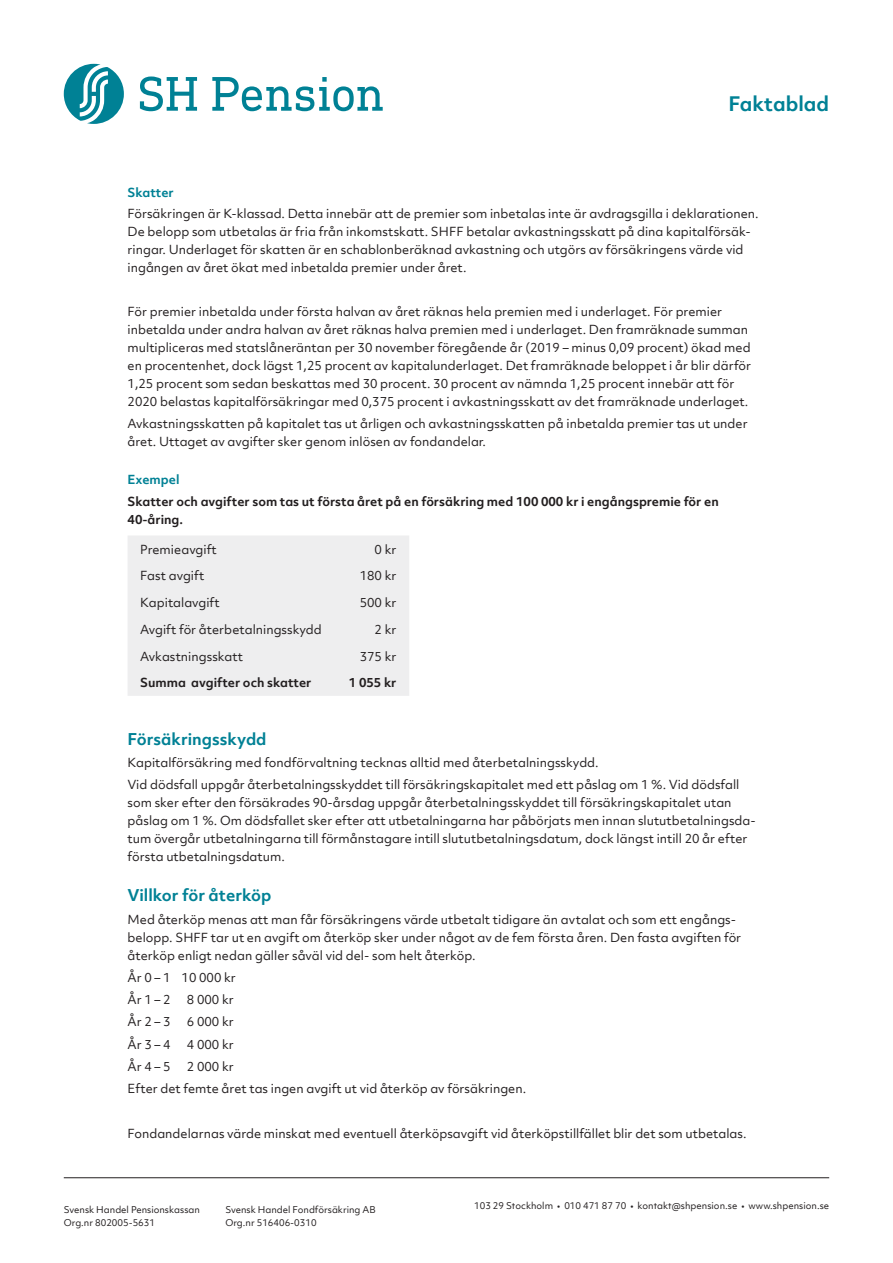
<style>
.page{position:relative;width:893px;height:1263px;background:#fff}
.page>*{position:absolute;margin:0;border:0;box-sizing:border-box;transform-origin:0 0}
.t1{font:700 19.2px "Objektiv Mk 2";color:#008195}
.Brödtext_8_12_pkt_vä{font:700 15.6px "Objektiv Mk 2";color:#008195}
.Brödtext_8_12_pkt_vä-2{font:12px/18px "Objektiv Mk 2";color:#231f20}
.Brödtext_8_12_pkt_vä-3{font:700 12px/18px "Objektiv Mk 2";color:#231f20}
.Brödtext_8_12_pkt_vä-4{font:700 12px "Objektiv Mk 2";color:#008195}
.t2{font:9px/13.5px "Objektiv Mk 1";color:#231f20}
.s1{font-weight:700;color:#008195}
</style>
<div class="page">
<svg style="left:140px;top:76px;width:57px;height:35px"></svg>
<svg style="left:212px;top:77px;width:171px;height:34px"></svg>
<svg style="left:64px;top:64px;width:60px;height:60px"></svg>
<hr style="left:64px;top:1177px;width:765px;height:1px;background:#231f20">
<div style="left:128px;top:536px;width:281px;height:160px;background:#eeeeef"></div>
<h1 class="t1" style="left:729px;top:90px;width:102px">Faktablad</h1>
<p class="Brödtext_8_12_pkt_vä-2" style="left:128px;top:182px;width:633px;line-height:21px"><span class="s1">Skatter<br></span>Försäkringen är K-klassad. Detta innebär att de premier som inbetalas inte är avdragsgilla i deklarationen.</p>
<p class="Brödtext_8_12_pkt_vä-2" style="left:128px;top:222px;width:625px">De belopp som utbetalas är fria från inkomstskatt. SHFF betalar avkastningsskatt på dina kapitalförsäk&shy;ringar. Underlaget för skatten är en schablonberäknad avkastning och utgörs av försäkringens värde vid ingången av året ökat med inbetalda premier under året.</p>
<p class="Brödtext_8_12_pkt_vä-2" style="left:128px;top:303px;width:625px">För premier inbetalda under första halvan av året räknas hela premien med i underlaget. För premier inbetalda under andra halvan av året räknas halva premien med i underlaget. Den framräknade summan multipliceras med statslåneräntan per 30 november föregående år (2019 – minus 0,09 procent) ökad med en procentenhet, dock lägst 1,25 procent av kapitalunderlaget. Det framräknade beloppet i år blir därför 1,25 procent som sedan beskattas med 30 procent. 30 procent av nämnda 1,25 procent innebär att för 2020 belastas kapitalförsäkringar med 0,375 procent i avkastningsskatt av det framräknade underlaget.</p>
<p class="Brödtext_8_12_pkt_vä-2" style="left:128px;top:415px;width:622px">Avkastningsskatten på kapitalet tas ut årligen och avkastningsskatten på inbetalda premier tas ut under året. Uttaget av avgifter sker genom inlösen av fondandelar.</p>
<p class="Brödtext_8_12_pkt_vä-4" style="left:128px;top:471px;width:53px">Exempel</p>
<p class="Brödtext_8_12_pkt_vä-3" style="left:128px;top:492px;width:593px">Skatter och avgifter som tas ut första året på en försäkring med 100 000 kr i engångspremie för en<br>40-åring.</p>
<p class="Brödtext_8_12_pkt_vä-2" style="left:140px;top:540px;width:78px">Premieavgift</p>
<p class="Brödtext_8_12_pkt_vä-2" style="left:375px;top:540px;width:23px">0 kr</p>
<p class="Brödtext_8_12_pkt_vä-2" style="left:140px;top:567px;width:65px">Fast avgift</p>
<p class="Brödtext_8_12_pkt_vä-2" style="left:360px;top:567px;width:38px">180 kr</p>
<p class="Brödtext_8_12_pkt_vä-2" style="left:140px;top:593px;width:81px">Kapitalavgift</p>
<p class="Brödtext_8_12_pkt_vä-2" style="left:360px;top:593px;width:38px">500 kr</p>
<p class="Brödtext_8_12_pkt_vä-2" style="left:140px;top:620px;width:183px">Avgift för återbetalningsskydd</p>
<p class="Brödtext_8_12_pkt_vä-2" style="left:375px;top:620px;width:23px">2 kr</p>
<p class="Brödtext_8_12_pkt_vä-2" style="left:140px;top:647px;width:104px">Avkastningsskatt</p>
<p class="Brödtext_8_12_pkt_vä-2" style="left:360px;top:647px;width:38px">375 kr</p>
<p class="Brödtext_8_12_pkt_vä-3" style="left:140px;top:674px;width:173px">Summa avgifter och skatter</p>
<p class="Brödtext_8_12_pkt_vä-3" style="left:349px;top:674px;width:49px">1 055 kr</p>
<p class="Brödtext_8_12_pkt_vä" style="left:128px;top:728px;width:140px">Försäkringsskydd</p>
<p class="Brödtext_8_12_pkt_vä-2" style="left:128px;top:753px;width:473px">Kapitalförsäkring med fondförvaltning tecknas alltid med återbetalningsskydd.</p>
<p class="Brödtext_8_12_pkt_vä-2" style="left:128px;top:775px;width:630px">Vid dödsfall uppgår återbetalningsskyddet till försäkringskapitalet med ett påslag om 1 %. Vid dödsfall som sker efter den försäkrades 90-årsdag uppgår återbetalningsskyddet till försäkringskapitalet utan påslag om 1 %. Om dödsfallet sker efter att utbetalningarna har påbörjats men innan slututbetalningsda&shy;tum övergår utbetalningarna till förmånstagare intill slututbetalningsdatum, dock längst intill 20 år efter första utbetalningsdatum.</p>
<p class="Brödtext_8_12_pkt_vä" style="left:128px;top:884px;width:145px">Villkor för återköp</p>
<p class="Brödtext_8_12_pkt_vä-2" style="left:128px;top:910px;width:615px">Med återköp menas att man får försäkringens värde utbetalt tidigare än avtalat och som ett engångs&shy;belopp. SHFF tar ut en avgift om återköp sker under något av de fem första åren. Den fasta avgiften för återköp enligt nedan gäller såväl vid del- som helt återköp.</p>
<p class="Brödtext_8_12_pkt_vä-2" style="left:128px;top:968px;width:110px">År 0 – 1 10 000 kr</p>
<p class="Brödtext_8_12_pkt_vä-2" style="left:128px;top:990px;width:45px">År 1 – 2</p>
<p class="Brödtext_8_12_pkt_vä-2" style="left:187px;top:990px;width:48px">8 000 kr</p>
<p class="Brödtext_8_12_pkt_vä-2" style="left:128px;top:1013px;width:45px">År 2 – 3</p>
<p class="Brödtext_8_12_pkt_vä-2" style="left:187px;top:1013px;width:48px">6 000 kr</p>
<p class="Brödtext_8_12_pkt_vä-2" style="left:128px;top:1035px;width:45px">År 3 – 4</p>
<p class="Brödtext_8_12_pkt_vä-2" style="left:187px;top:1035px;width:48px">4 000 kr</p>
<p class="Brödtext_8_12_pkt_vä-2" style="left:128px;top:1057px;width:45px">År 4 – 5</p>
<p class="Brödtext_8_12_pkt_vä-2" style="left:187px;top:1057px;width:48px">2 000 kr</p>
<p class="Brödtext_8_12_pkt_vä-2" style="left:128px;top:1079px;width:400px">Efter det femte året tas ingen avgift ut vid återköp av försäkringen.</p>
<p class="Brödtext_8_12_pkt_vä-2" style="left:128px;top:1124px;width:620px">Fondandelarnas värde minskat med eventuell återköpsavgift vid återköpstillfället blir det som utbetalas.</p>
<p class="t2" style="left:64px;top:1203px;width:138px">Svensk Handel Pensionskassan<br>Org.nr 802005-5631</p>
<p class="t2" style="left:225px;top:1203px;width:152px">Svensk Handel Fondförsäkring AB<br>Org.nr 516406-0310</p>
<p class="t2" style="left:474px;top:1198px;width:356px">103 29 Stockholm • 010 471 87 70 • kontakt@shpension.se • www.shpension.se</p>
</div>
